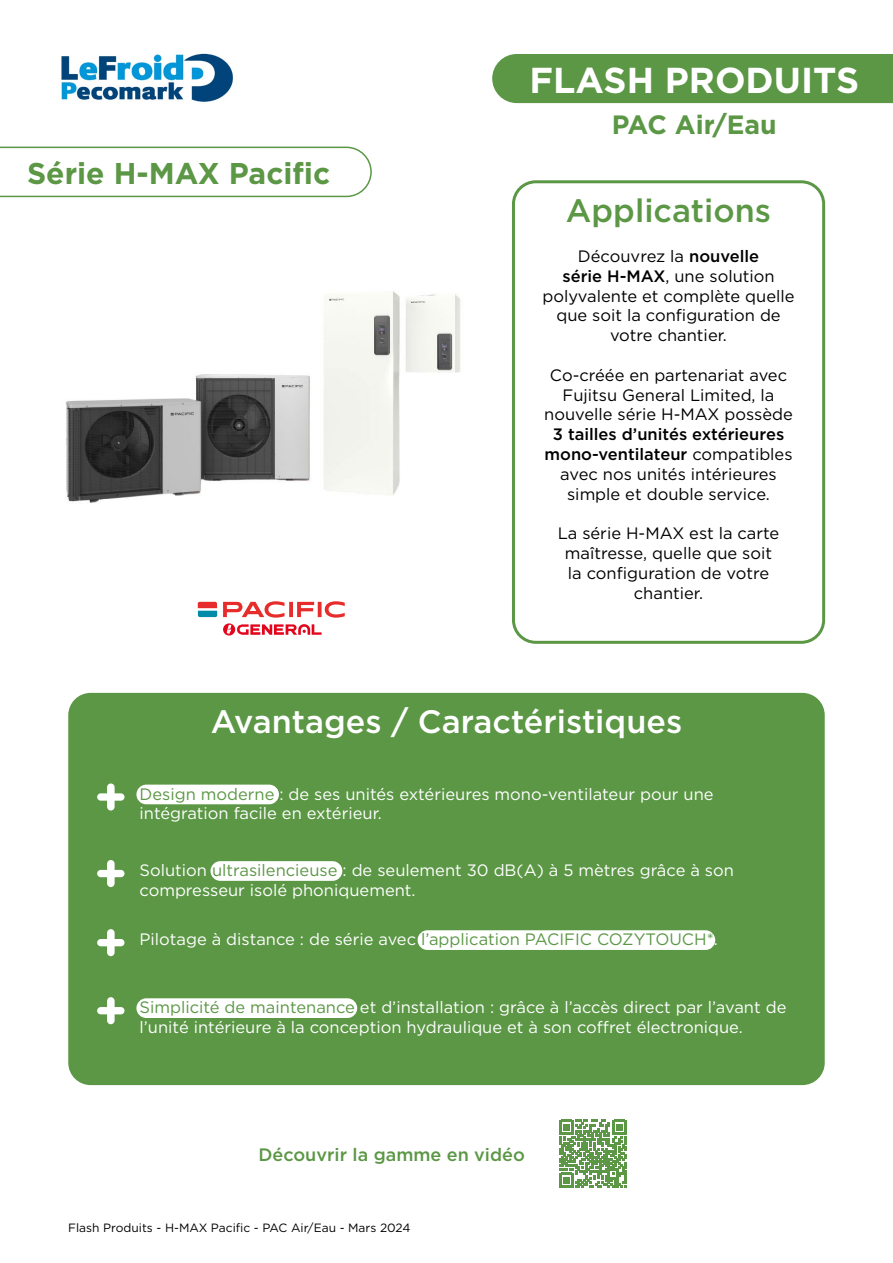
<style>
.page{position:relative;width:893px;height:1263px;background:#fff}
.page>*{position:absolute;margin:0;border:0;box-sizing:border-box;transform-origin:0 0}
.t1{font:700 53.1px/68.6px "Gotham Rounded";color:#fff;text-align:justify}
.t2{font:700 36px "Gotham";color:#fff}
.t3{font:500 32.4px "Gotham";color:#fff}
.t4{font:500 32.4px "Gotham";color:#5b9745}
.t5{font:700 30px "Gotham";color:#5b9745}
.t6{font:700 26.55px "Gotham";color:#5b9745}
.t7{font:500 18px "Gotham";color:#5b9745}
.t8{font:16.5px/19.8px "Gotham";color:#fff}
.t9{font:16.5px/19.8px "Gotham";color:#000;text-align:center}
.t10{font:12px "Gotham";color:#000}
.s1{font-weight:500}
.s2{color:#5b9745}
</style>
<div class="page">
<img style="left:0;top:146px;width:530px;height:494px">
<div style="left:512px;top:180px;width:313px;height:464px;border:3px solid #5b9745;border-radius:22px"></div>
<img style="left:61px;top:53px;width:172px;height:49px">
<div style="left:492px;top:54px;width:401px;height:49px;background:#5b9745"></div>
<svg style="left:0;top:147px;width:372px;height:50px"></svg>
<div style="left:68px;top:693px;width:757px;height:392px;background:#5b9745;border-radius:22px"></div>
<svg style="left:198px;top:602px;width:19px;height:15px"></svg>
<svg style="left:223px;top:601px;width:122px;height:34px"></svg>
<div style="left:136px;top:785px;width:143px;height:19px;background:#fff;border-radius:10px"></div>
<div style="left:210px;top:861px;width:132px;height:20px;background:#fff;border-radius:10px"></div>
<div style="left:418px;top:930px;width:297px;height:20px;background:#fff;border-radius:10px"></div>
<div style="left:136px;top:998px;width:221px;height:20px;background:#fff;border-radius:10px"></div>
<svg style="left:559px;top:1120px;width:67px;height:67px"></svg>
<h3 class="t5" style="left:27px;top:153px;width:305px">Série H-MAX Pacific</h3>
<h2 class="t2" style="left:530px;top:56px;width:331px">FLASH PRODUITS</h2>
<h3 class="t6" style="left:612px;top:107px;width:167px">PAC Air/Eau</h3>
<h3 class="t4" style="left:566px;top:189px;width:207px">Applications</h3>
<p class="t9" style="left:542px;top:246px;width:254px">Découvrez la <span class="s1">nouvelle<br>série H-MAX</span>, une solution polyvalente et complète quelle que soit la configuration de votre chantier.</p>
<p class="t9" style="left:544px;top:365px;width:250px">Co-créée en partenariat avec<br>Fujitsu General Limited, la nouvelle série H-MAX possède</p>
<p class="t9" style="left:544px;top:424px;width:250px"><span class="s1">3 tailles d’unités extérieures mono-ventilateur</span> compatibles avec nos unités intérieures simple et double service.</p>
<p class="t9" style="left:558px;top:523px;width:223px">La série H-MAX est la carte maîtresse, quelle que soit la configuration de votre chantier.</p>
<h3 class="t3" style="left:211px;top:700px;width:473px">Avantages / Caractéristiques</h3>
<h1 class="t1" style="left:94px;top:760px;width:35px">+</h1>
<h1 class="t1" style="left:94px;top:837px;width:35px">+ + +</h1>
<p class="t8" style="left:140px;top:783px;width:576px"><span class="s2">Design moderne</span> : de ses unités extérieures mono-ventilateur pour une intégration facile en extérieur.</p>
<p class="t8" style="left:140px;top:860px;width:596px">Solution <span class="s2">ultrasilencieuse</span> : de seulement 30 dB(A) à 5 mètres grâce à son compresseur isolé phoniquement.</p>
<p class="t8" style="left:140px;top:929px;width:580px">Pilotage à distance : de série avec <span class="s2">l’application PACIFIC COZYTOUCH*</span>.</p>
<p class="t8" style="left:140px;top:997px;width:648px"><span class="s2">Simplicité de maintenance</span> et d’installation : grâce à l’accès direct par l’avant de l’unité intérieure à la conception hydraulique et à son coffret électronique.</p>
<p class="t7" style="left:259px;top:1142px;width:268px">Découvrir la gamme en vidéo</p>
<p class="t10" style="left:68px;top:1220px;width:344px">Flash Produits - H-MAX Pacific - PAC Air/Eau - Mars 2024</p>
</div>
